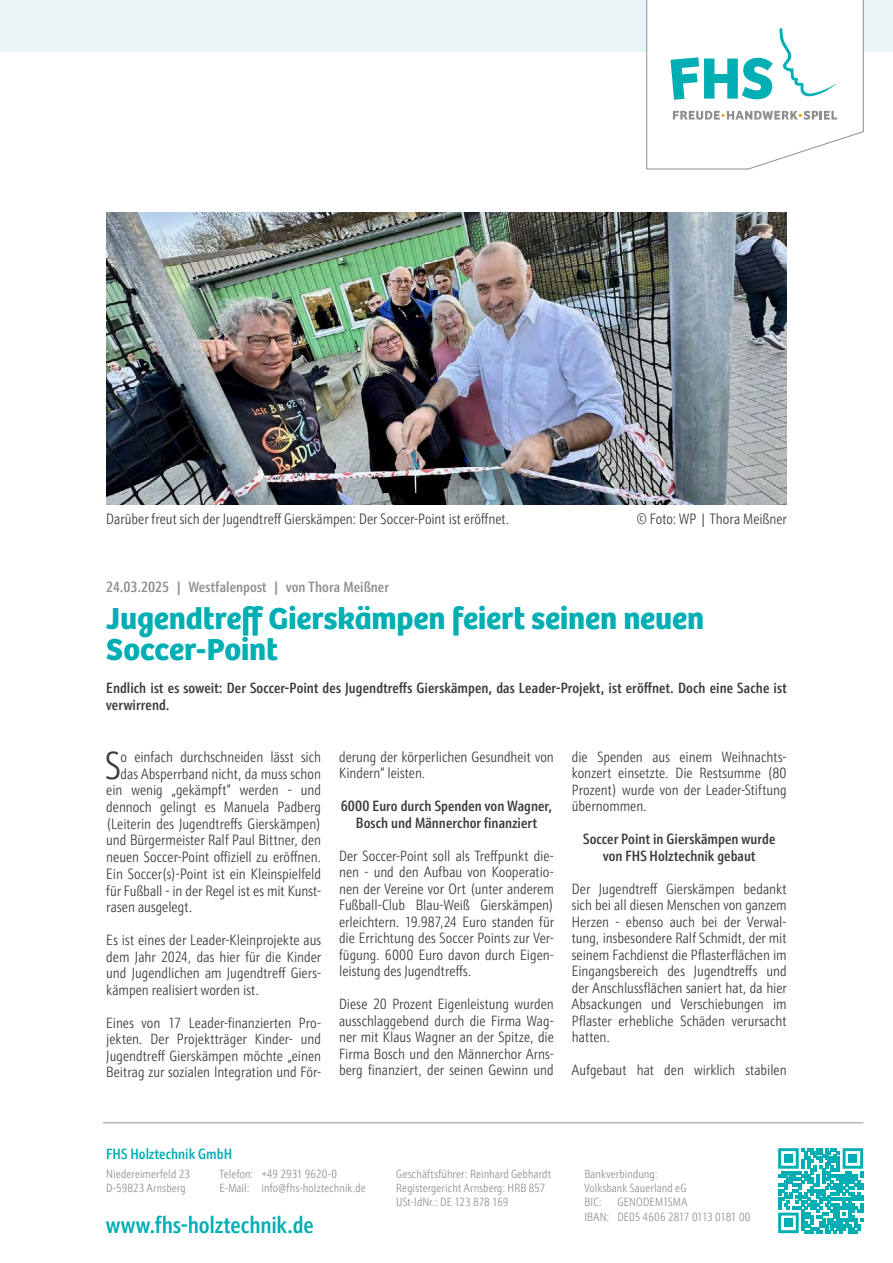
<style>
.page{position:relative;width:893px;height:1263px;background:#fff}
.page>*{position:absolute;margin:0;border:0;box-sizing:border-box;transform-origin:0 0}
.t1{font:300 39.45px "Schnebel Sans ME Comp";color:#3c3c3b}
.t2{font:700 31.5px/31.5px "Bree";letter-spacing:-.005em;color:#00aeb3}
.t3{font:500 24px "Schnebel Sans ME Comp";color:#00aeb3}
.t4{font:300 15.15px "Schnebel Sans ME Comp";color:#3c3c3b}
.t5{font:300 15px/16.5px "Schnebel Sans ME Comp";color:#3c3c3b;text-align:justify}
.t6{font:500 15px/16.5px "Schnebel Sans ME Comp";letter-spacing:.005em;color:#3c3c3b;text-align:center}
.t7{font:500 15px "Schnebel Sans ME Comp";letter-spacing:.005em;color:#908f8f}
.t8{font:500 15px "Schnebel Sans ME Comp";letter-spacing:.005em;color:#00aeb3}
.t9{font:300 12px/14.4px "Schnebel Sans ME Comp";letter-spacing:.01em;color:#908f8f}
</style>
<div class="page">
<hr style="left:103px;top:1122px;width:760px;height:1px;background:#908f8f">
<img style="left:106px;top:213px;width:681px;height:291px">
<svg style="left:778px;top:1148px;width:85px;height:85px"></svg>
<div style="left:784px;top:1154px;width:9px;height:9px;background:#00aeb3"></div>
<div style="left:848px;top:1154px;width:9px;height:9px;background:#00aeb3"></div>
<div style="left:784px;top:1218px;width:9px;height:9px;background:#00aeb3"></div>
<div style="left:0;top:0;width:893px;height:51px;background:#e8f4f5"></div>
<svg style="left:646px;top:0;width:218px;height:169px"></svg>
<p class="t4" style="left:106px;top:509px;width:405px">Darüber freut sich der Jugendtreff Gierskämpen: Der Soccer-Point ist eröffnet.</p>
<p class="t4" style="left:637px;top:509px;width:151px">© Foto: WP | Thora Meißner</p>
<p class="t7" style="left:106px;top:575px;width:284px">24.03.2025 | Westfalenpost | von Thora Meißner</p>
<h2 class="t2" style="left:106px;top:600px;width:599px">Jugendtreff Gierskämpen feiert seinen neuen<br>Soccer-Point</h2>
<p class="t6" style="left:106px;top:679px;width:682px;text-align:left">Endlich ist es soweit: Der Soccer-Point des Jugendtreffs Gierskämpen, das Leader-Projekt, ist eröffnet. Doch eine Sache ist verwirrend.</p>
<h1 class="t1" style="left:105px;top:738px;width:17px">S</h1>
<p class="t4" style="left:121px;top:746px;width:202px">o einfach durchschneiden lässt sich</p>
<p class="t4" style="left:121px;top:763px;width:202px">das Absperrband nicht, da muss schon</p>
<p class="t4" style="left:106px;top:780px;width:216px">ein wenig „gekämpft“ werden - und</p>
<p class="t4" style="left:106px;top:796px;width:216px">dennoch gelingt es Manuela Padberg</p>
<p class="t4" style="left:106px;top:813px;width:216px">(Leiterin des Jugendtreffs Gierskämpen)</p>
<p class="t4" style="left:106px;top:830px;width:216px">und Bürgermeister Ralf Paul Bittner, den</p>
<p class="t4" style="left:106px;top:847px;width:216px">neuen Soccer-Point offiziell zu eröffnen.</p>
<p class="t4" style="left:106px;top:863px;width:216px">Ein Soccer(s)-Point ist ein Kleinspielfeld</p>
<p class="t4" style="left:106px;top:880px;width:216px">für Fußball - in der Regel ist es mit Kunst-</p>
<p class="t4" style="left:106px;top:897px;width:87px">rasen ausgelegt.</p>
<p class="t5" style="left:106px;top:932px;width:216px">Es ist eines der Leader-Kleinprojekte aus dem Jahr 2024, das hier für die Kinder und Jugendlichen am Jugendtreff Giers&shy;kämpen realisiert worden ist.</p>
<p class="t5" style="left:106px;top:1014px;width:216px">Eines von 17 Leader-finanzierten Pro&shy;jekten. Der Projektträger Kinder- und Jugendtreff Gierskämpen möchte „einen Beitrag zur sozialen Integration und För-</p>
<p class="t5" style="left:339px;top:748px;width:216px">derung der körperlichen Gesundheit von<br>Kindern“ leisten.</p>
<p class="t6" style="left:341px;top:797px;width:213px">6000 Euro durch Spenden von Wagner,<br>Bosch und Männerchor finanziert</p>
<p class="t5" style="left:339px;top:847px;width:216px">Der Soccer-Point soll als Treffpunkt die&shy;nen - und den Aufbau von Kooperatio&shy;nen der Vereine vor Ort (unter anderem Fußball-Club Blau-Weiß Gierskämpen) erleichtern. 19.987,24 Euro standen für die Errichtung des Soccer Points zur Ver&shy;fügung. 6000 Euro davon durch Eigen&shy;leistung des Jugendtreffs.</p>
<p class="t5" style="left:339px;top:996px;width:216px">Diese 20 Prozent Eigenleistung wurden ausschlaggebend durch die Firma Wag&shy;ner mit Klaus Wagner an der Spitze, die Firma Bosch und den Männerchor Arns&shy;berg finanziert, der seinen Gewinn und</p>
<p class="t5" style="left:572px;top:748px;width:216px">die Spenden aus einem Weihnachts&shy;konzert einsetzte. Die Restsumme (80<br>Prozent) wurde von der Leader-Stiftung übernommen.</p>
<p class="t6" style="left:583px;top:830px;width:194px">Soccer Point in Gierskämpen wurde von FHS Holztechnik gebaut</p>
<p class="t5" style="left:572px;top:880px;width:216px">Der Jugendtreff Gierskämpen bedankt sich bei all diesen Menschen von ganzem Herzen - ebenso auch bei der Verwal&shy;tung, insbesondere Ralf Schmidt, der mit seinem Fachdienst die Pflasterflächen im Eingangsbereich des Jugendtreffs und der Anschlussflächen saniert hat, da hier Absackungen und Verschiebungen im Pflaster erhebliche Schäden verursacht hatten.</p>
<p class="t5" style="left:572px;top:1062px;width:216px">Aufgebaut hat den wirklich stabilen</p>
<p class="t8" style="left:106px;top:1142px;width:127px">FHS Holztechnik GmbH</p>
<p class="t9" style="left:106px;top:1166px;width:85px">Niedereimerfeld 23<br>D-59823 Arnsberg</p>
<h3 class="t3" style="left:106px;top:1206px;width:209px">www.fhs-holztechnik.de</h3>
<p class="t9" style="left:220px;top:1166px;width:148px">Telefon: +49 2931 9620-0<br>E-Mail: info@fhs-holztechnik.de</p>
<p class="t9" style="left:396px;top:1166px;width:156px">Geschäftsführer: Reinhard Gebhardt<br>Registergericht Arnsberg: HRB 857<br>USt-IdNr.: DE 123 878 169</p>
<p class="t9" style="left:584px;top:1166px;width:104px">Bankverbindung:<br>Volksbank Sauerland eG<br>BIC:</p>
<p class="t9" style="left:584px;top:1195px;width:168px;text-indent:33px">GENODEM1SMA<br>IBAN: DE05 4606 2817 0113 0181 00</p>
</div>
